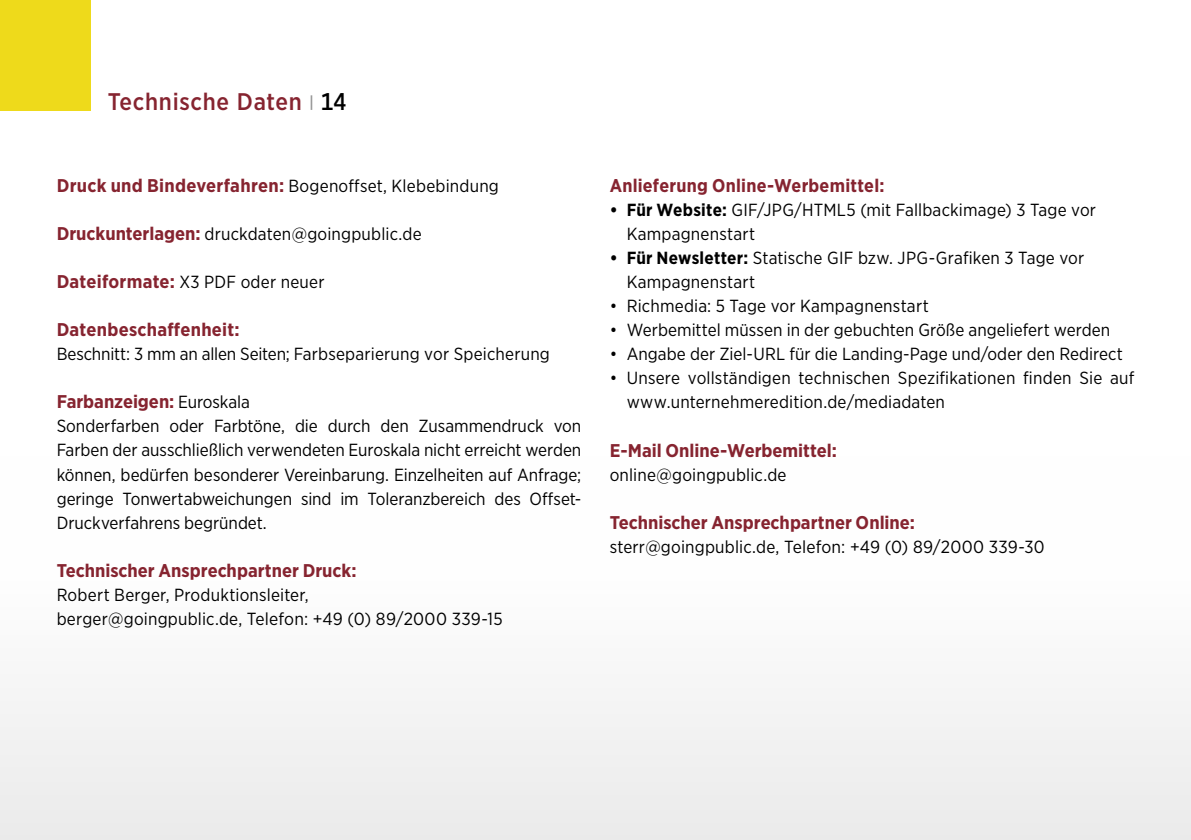
<style>
.page{position:relative;width:1191px;height:840px;background:#fff}
.page>*{position:absolute;margin:0;border:0;box-sizing:border-box;transform-origin:0 0}
.t1{font:500 24px "Gotham Narrow";letter-spacing:.03em;color:#862430}
.t2{font:700 18.4px "Gotham Narrow";color:#862430}
.t3{font:17.6px/24px "Gotham Narrow";letter-spacing:.01em;color:#000}
.s1{font-size:16px;color:#939393}
.s2{color:#000}
.s3{font-weight:700;font-size:18.4px;color:#862430}
.s4{font-weight:400;font-size:17.6px;color:#000}
.s5{font-weight:700}
</style>
<div class="page">
<div style="left:0;top:456px;width:1191px;height:383px;background:linear-gradient(to right,#f7f7f7,#f7f7f7)"></div>
<div style="left:0;top:0;width:91px;height:110px;background:#eeda1b"></div>
<h1 class="t1" style="left:108px;top:86px;width:240px">Technische Daten <span class="s1">|</span> <span class="s2">14</span></h1>
<p class="t3" style="left:57px;top:173px;width:444px"><span class="s3">Druck und Bindeverfahren:</span> Bogenoffset, Klebebindung</p>
<p class="t3" style="left:57px;top:221px;width:366px"><span class="s3">Druckunterlagen:</span> druckdaten@goingpublic.de</p>
<p class="t3" style="left:57px;top:269px;width:269px"><span class="s3">Dateiformate:</span> X3 PDF oder neuer</p>
<p class="t2" style="left:57px;top:318px;width:185px">Datenbeschaffenheit:</p>
<p class="t3" style="left:57px;top:341px;width:495px">Beschnitt: 3 mm an allen Seiten; Farbseparierung vor Speicherung</p>
<p class="t2" style="left:57px;top:390px;width:195px">Farbanzeigen: <span class="s4">Euroskala</span></p>
<p class="t3" style="left:57px;top:413px;width:526px;text-align:justify">Sonderfarben oder Farbtöne, die durch den Zusammendruck von Farben der ausschließlich verwendeten Euroskala nicht erreicht werden können, bedürfen besonderer Vereinbarung. Einzelheiten auf Anfrage; geringe Tonwertabweichungen sind im Toleranzbereich des Offset-Druckverfahrens begründet.</p>
<p class="t2" style="left:57px;top:558px;width:301px">Technischer Ansprechpartner Druck:</p>
<p class="t3" style="left:57px;top:581px;width:447px">Robert Berger, Produktionsleiter,<br>berger@goingpublic.de, Telefon: +49 (0) 89/2000 339-15</p>
<p class="t2" style="left:609px;top:174px;width:276px">Anlieferung Online-Werbemittel:</p>
<p class="t3" style="left:626px;top:197px;width:471px;text-indent:-17px"><span class="s5">• Für Website:</span> GIF/JPG/HTML5 (mit Fallbackimage) 3 Tage vor<br>Kampagnenstart</p>
<p class="t3" style="left:626px;top:245px;width:459px;text-indent:-17px"><span class="s5">• Für Newsletter:</span> Statische GIF bzw. JPG-Grafiken 3 Tage vor<br>Kampagnenstart</p>
<p class="t3" style="left:609px;top:293px;width:320px">• Richmedia: 5 Tage vor Kampagnenstart</p>
<p class="t3" style="left:609px;top:317px;width:502px">• Werbemittel müssen in der gebuchten Größe angeliefert werden</p>
<p class="t3" style="left:609px;top:341px;width:515px">• Angabe der Ziel-URL für die Landing-Page und/oder den Redirect</p>
<p class="t3" style="left:626px;top:365px;width:509px;text-indent:-17px">• Unsere vollständigen technischen Spezifikationen finden Sie auf www.unternehmeredition.de/mediadaten</p>
<p class="t2" style="left:609px;top:438px;width:229px">E-Mail Online-Werbemittel:</p>
<p class="t3" style="left:609px;top:461px;width:178px">online@goingpublic.de</p>
<p class="t2" style="left:609px;top:510px;width:307px">Technischer Ansprechpartner Online:</p>
<p class="t3" style="left:609px;top:533px;width:436px">sterr@goingpublic.de, Telefon: +49 (0) 89/2000 339-30</p>
</div>
